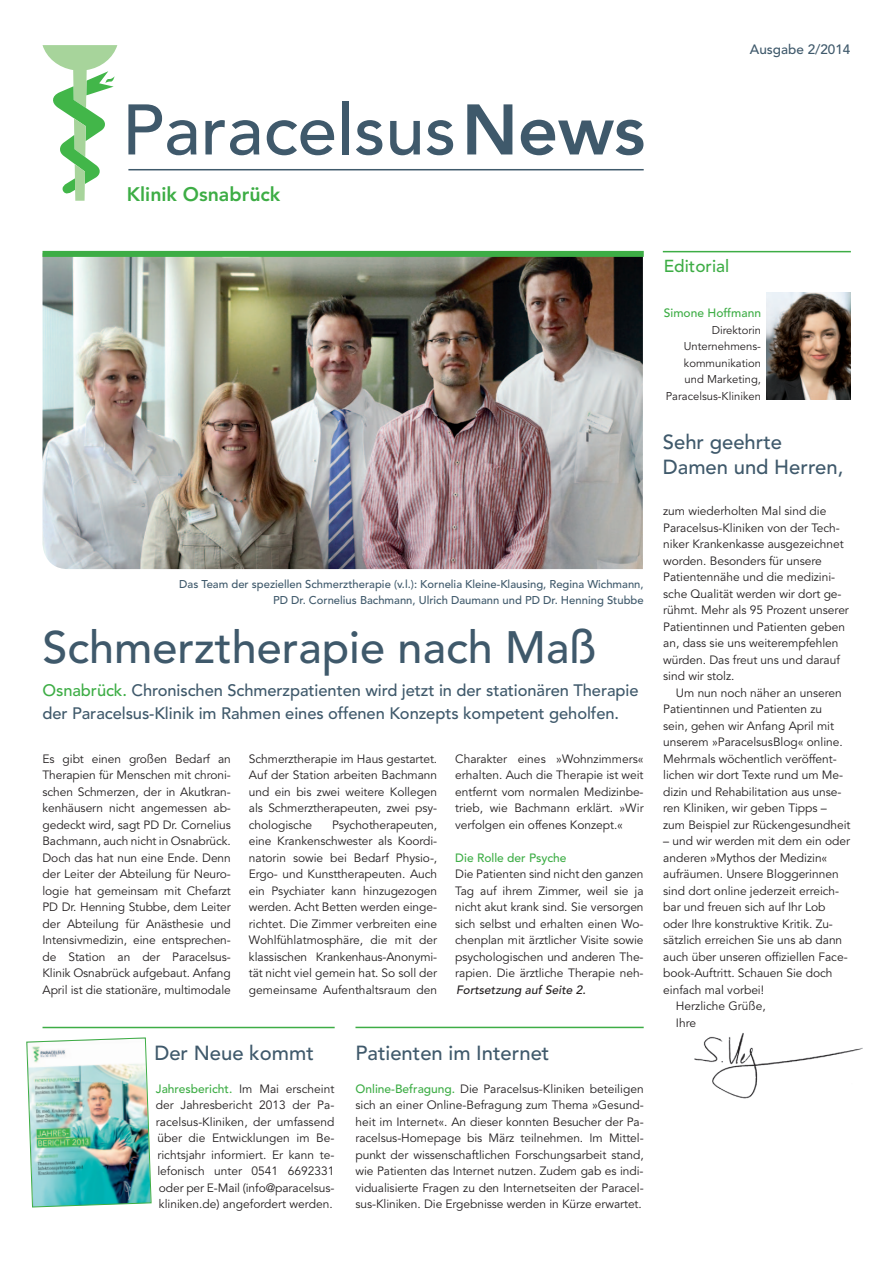
<style>
.page{position:relative;width:893px;height:1263px;background:#fff}
.page>*{position:absolute;margin:0;border:0;box-sizing:border-box;transform-origin:0 0}
.t1{font:500 70.8px "Avenir LT Std";color:#3f596b}
.t2{font:500 45px "Avenir LT Std";color:#3f596b}
.t3{font:500 20.25px/24.8px "Avenir LT Std";color:#3f596b}
.t4{font:800 19.5px "Avenir LT Std";color:#3dad45}
.t5{font:500 17.25px "Avenir LT Std";color:#3dad45}
.t6{font:500 16.5px/22.5px "Avenir LT Std";letter-spacing:-.005em;color:#3f596b}
.t7{font:500 13.5px "Avenir LT Std";color:#3f596b}
.t8{font:12px/16.5px "Avenir LT Std";letter-spacing:-.005em;color:#231f20;text-align:justify}
.t9{font:500 12px "Avenir LT Std";color:#3dad45}
.t10{font:italic 500 12px "Avenir LT Std";color:#231f20}
.t11{font:500 11.25px/16.5px "Avenir LT Std";color:#3f596b;text-align:right}
.t12{font:11.25px/16.5px "Avenir LT Std";color:#231f20;text-align:right}
.s1{font-weight:800}
.s2{color:#3dad45}
.s3{font-weight:500;color:#3dad45}
</style>
<div class="page">
<img style="left:43px;top:257px;width:600px;height:312px">
<div style="left:43px;top:251px;width:601px;height:6px;background:#3dad45"></div>
<img style="left:766px;top:292px;width:85px;height:107px">
<hr style="left:663px;top:251px;width:188px;height:1px;background:#3dad45">
<img style="left:694px;top:1033px;width:168px;height:66px">
<hr style="left:43px;top:1027px;width:292px;height:1px;background:#3dad45">
<hr style="left:355px;top:1027px;width:289px;height:1px;background:#3dad45">
<img style="left:26px;top:1037px;width:125px;height:170px">
<svg style="left:43px;top:45px;width:74px;height:156px"></svg>
<hr style="left:128px;top:169px;width:516px;height:1px;background:#3f596b">
<h1 class="t1" style="left:122px;top:89px;width:525px">Paracelsus<span class="s1">News</span></h1>
<h3 class="t4" style="left:127px;top:182px;width:155px">Klinik Osnabrück</h3>
<p class="t7" style="left:750px;top:41px;width:102px">Ausgabe 2/2014</p>
<p class="t11" style="left:179px;top:576px;width:466px">Das Team der speziellen Schmerztherapie (v.l.): Kornelia Kleine-Klausing, Regina Wichmann,<br>PD Dr. Cornelius Bachmann, Ulrich Daumann und PD Dr. Henning Stubbe</p>
<h2 class="t2" style="left:43px;top:622px;width:556px">Schmerztherapie nach Maß</h2>
<h3 class="t6" style="left:43px;top:680px;width:598px"><span class="s2">Osnabrück.</span> Chronischen Schmerzpatienten wird jetzt in der stationären Therapie der Paracelsus-Klinik im Rahmen eines offenen Konzepts kompetent geholfen.</h3>
<p class="t8" style="left:43px;top:751px;width:190px">Es gibt einen großen Bedarf an Therapien für Menschen mit chroni&shy;schen Schmerzen, der in Akutkran&shy;kenhäusern nicht angemessen ab&shy;gedeckt wird, sagt PD Dr. Cornelius Bachmann, auch nicht in Osnabrück.<br>Doch das hat nun eine Ende. Denn der Leiter der Abteilung für Neuro&shy;logie hat gemeinsam mit Chefarzt PD Dr. Henning Stubbe, dem Leiter der Abteilung für Anästhesie und Intensivmedizin, eine entsprechen&shy;de Station an der Paracelsus-Klinik Osnabrück aufgebaut. Anfang April ist die stationäre, multimodale</p>
<p class="t8" style="left:249px;top:751px;width:190px">Schmerztherapie im Haus gestartet.<br>Auf der Station arbeiten Bachmann und ein bis zwei weitere Kollegen als Schmerztherapeuten, zwei psy&shy;chologische</p>
<p class="t8" style="left:249px;top:817px;width:190px;text-indent:83px">Psychotherapeuten, eine Krankenschwester als Koordi&shy;natorin sowie bei Bedarf Physio-, Ergo- und Kunsttherapeuten. Auch ein Psychiater kann hinzugezogen werden. Acht Betten werden einge&shy;richtet. Die Zimmer verbreiten eine Wohlfühlatmosphäre, die mit der klassischen Krankenhaus-Anonymi&shy;tät nicht viel gemein hat. So soll der gemeinsame Aufenthaltsraum den</p>
<p class="t8" style="left:455px;top:751px;width:190px">Charakter eines »Wohnzimmers« erhalten. Auch die Therapie ist weit entfernt vom normalen Medizinbe&shy;trieb, wie Bachmann erklärt. »Wir verfolgen ein offenes Konzept.«</p>
<p class="t9" style="left:455px;top:850px;width:113px">Die Rolle der Psyche</p>
<p class="t8" style="left:455px;top:866px;width:190px">Die Patienten sind nicht den ganzen Tag auf ihrem Zimmer, weil sie ja nicht akut krank sind. Sie versorgen sich selbst und erhalten einen Wo&shy;chenplan mit ärztlicher Visite sowie psychologischen und anderen The&shy;rapien. Die ärztliche Therapie neh-</p>
<p class="t10" style="left:456px;top:982px;width:131px">Fortsetzung auf Seite 2.</p>
<h3 class="t3" style="left:154px;top:1041px;width:161px">Der Neue kommt</h3>
<p class="t8" style="left:156px;top:1081px;width:180px"><span class="s3">Jahresbericht.</span> Im Mai erscheint der Jahresbericht 2013 der Pa&shy;racelsus-Kliniken, der umfassend über die Entwicklungen im Be&shy;richtsjahr informiert. Er kann te&shy;lefonisch unter 0541 6692331 oder per E-Mail (info@paracelsus&shy;kliniken.de) angefordert werden.</p>
<h3 class="t3" style="left:355px;top:1041px;width:195px">Patienten im Internet</h3>
<p class="t8" style="left:355px;top:1081px;width:290px"><span class="s3">Online-Befragung.</span> Die Paracelsus-Kliniken beteiligen sich an einer Online-Befragung zum Thema »Gesund&shy;heit im Internet«. An dieser konnten Besucher der Pa&shy;racelsus-Homepage bis März teilnehmen. Im Mittel&shy;punkt der wissenschaftlichen Forschungsarbeit stand, wie Patienten das Internet nutzen. Zudem gab es indi&shy;vidualisierte Fragen zu den Internetseiten der Paracel&shy;sus-Kliniken. Die Ergebnisse werden in Kürze erwartet.</p>
<h3 class="t5" style="left:664px;top:256px;width:67px">Editorial</h3>
<p class="t9" style="left:664px;top:306px;width:99px">Simone Hoffmann</p>
<p class="t12" style="left:666px;top:322px;width:97px">Direktorin<br>Unternehmens&shy;kommunikation und Marketing,<br>Paracelsus-Kliniken</p>
<h3 class="t3" style="left:663px;top:430px;width:182px">Sehr geehrte<br>Damen und Herren,</h3>
<p class="t8" style="left:663px;top:503px;width:187px;text-align:left">zum wiederholten Mal sind die<br>Paracelsus-Kliniken von der Tech&shy;niker Krankenkasse ausgezeichnet worden. Besonders für unsere<br>Patientennähe und die medizini&shy;sche Qualität werden wir dort ge&shy;rühmt. Mehr als 95 Prozent unserer<br>Patientinnen und Patienten geben an, dass sie uns weiterempfehlen würden. Das freut uns und darauf sind wir stolz.</p>
<p class="t8" style="left:663px;top:685px;width:189px;text-align:left;text-indent:13px">Um nun noch näher an unseren<br>Patientinnen und Patienten zu<br>sein, gehen wir Anfang April mit unserem »ParacelsusBlog« online.<br>Mehrmals wöchentlich veröffent&shy;lichen wir dort Texte rund um Me&shy;dizin und Rehabilitation aus unse&shy;ren Kliniken, wir geben Tipps – zum Beispiel zur Rückengesundheit</p>
<p class="t8" style="left:663px;top:833px;width:188px">– und wir werden mit dem ein oder</p>
<p class="t8" style="left:663px;top:850px;width:166px">anderen »Mythos der Medizin«</p>
<p class="t8" style="left:663px;top:866px;width:177px">aufräumen. Unsere Bloggerinnen</p>
<p class="t8" style="left:663px;top:883px;width:178px">sind dort online jederzeit erreich-</p>
<p class="t8" style="left:663px;top:899px;width:164px">bar und freuen sich auf Ihr Lob</p>
<p class="t8" style="left:663px;top:916px;width:171px">oder Ihre konstruktive Kritik. Zu-</p>
<p class="t8" style="left:663px;top:932px;width:181px">sätzlich erreichen Sie uns ab dann</p>
<p class="t8" style="left:663px;top:949px;width:186px">auch über unseren offiziellen Face-</p>
<p class="t8" style="left:663px;top:965px;width:171px">book-Auftritt. Schauen Sie doch</p>
<p class="t8" style="left:663px;top:982px;width:102px">einfach mal vorbei!</p>
<p class="t8" style="left:676px;top:998px;width:91px">Herzliche Grüße,</p>
<p class="t8" style="left:676px;top:1015px;width:22px">Ihre</p>
</div>
